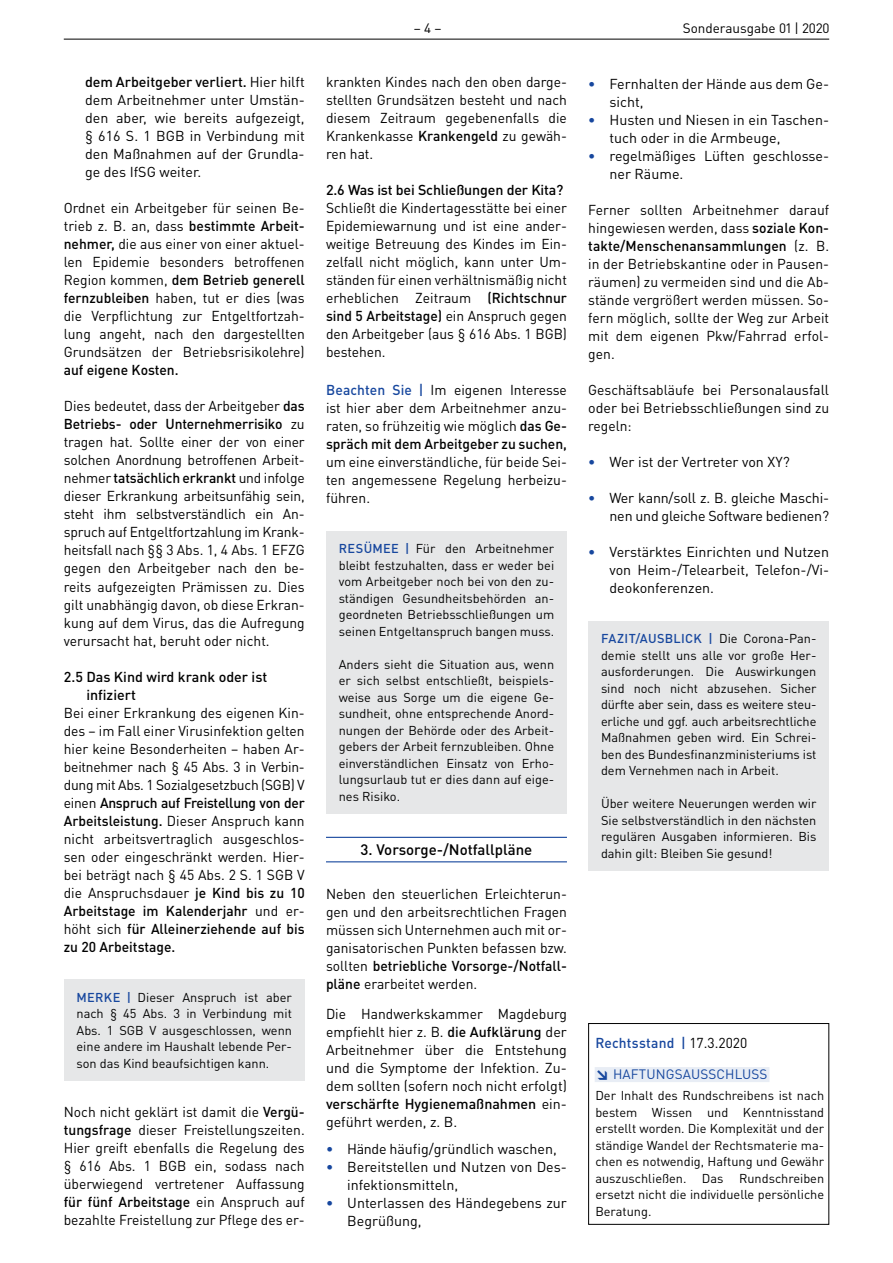
<style>
.page{position:relative;width:893px;height:1263px;background:#fff}
.page>*{position:absolute;margin:0;border:0;box-sizing:border-box;transform-origin:0 0}
.t1{font:500 15px "DIN Pro";color:#000}
.t2{font:14.25px/18px "DIN Pro";color:#000;text-align:justify}
.t3{font:500 14.25px/18px "DIN Pro";color:#000}
.t4{font:500 14.25px "DIN Pro";letter-spacing:.015em;color:#17479e}
.t5{font:13.5px "DIN Pro";color:#000}
.t6{font:13.5px "DIN Pro";letter-spacing:.01em;color:#17479e}
.t7{font:12.75px/16.5px "DIN Pro";color:#000;text-align:justify}
.s1{font-weight:500}
.s2{font-weight:500;color:#17479e}
.s3{font-weight:400;color:#000}
.s4{font-weight:900}
</style>
<div class="page">
<hr style="left:64px;top:39px;width:765px;height:1px;background:#000">
<div style="left:64px;top:979px;width:241px;height:101px;background:#e6e7e8"></div>
<hr style="left:326px;top:837px;width:241px;height:1px;background:#17479e">
<hr style="left:326px;top:861px;width:241px;height:1px;background:#17479e">
<div style="left:326px;top:531px;width:241px;height:283px;background:#e6e7e8"></div>
<div style="left:595px;top:1067px;width:174px;height:15px;background:#e8edf5"></div>
<div style="left:588px;top:1023px;width:241px;height:202px;border:1px solid #000"></div>
<div style="left:588px;top:621px;width:241px;height:250px;background:#e6e7e8"></div>
<p class="t2" style="left:85px;top:73px;width:221px"><span class="s1">dem Arbeitgeber verliert.</span> Hier hilft dem Arbeitnehmer unter Umstän&shy;den aber, wie bereits aufgezeigt, § 616 S. 1 BGB in Verbindung mit den Maßnahmen auf der Grundla&shy;ge des IfSG weiter.</p>
<p class="t2" style="left:64px;top:199px;width:242px">Ordnet ein Arbeitgeber für seinen Be&shy;trieb z. B. an, dass <span class="s1">bestimmte Arbeit&shy;nehmer,</span> die aus einer von einer aktuel&shy;len Epidemie besonders betroffenen Region kommen, <span class="s1">dem Betrieb generell fernzubleiben</span> haben, tut er dies (was die Verpflichtung zur Entgeltfortzah&shy;lung angeht, nach den dargestellten Grundsätzen der Betriebsrisikolehre)</p>
<p class="t3" style="left:64px;top:361px;width:116px">auf eigene Kosten.</p>
<p class="t2" style="left:64px;top:397px;width:242px">Dies bedeutet, dass der Arbeitgeber <span class="s1">das Betriebs- oder Unternehmerrisiko</span> zu tragen hat. Sollte einer der von einer solchen Anordnung betroffenen Arbeit&shy;nehmer <span class="s1">tatsächlich erkrankt</span> und infolge dieser Erkrankung arbeitsunfähig sein, steht ihm selbstverständlich ein An&shy;spruch auf Entgeltfortzahlung im Krank&shy;heitsfall nach §§ 3 Abs. 1, 4 Abs. 1 EFZG gegen den Arbeitgeber nach den be&shy;reits aufgezeigten Prämissen zu. Dies gilt unabhängig davon, ob diese Erkran&shy;kung auf dem Virus, das die Aufregung verursacht hat, beruht oder nicht.</p>
<p class="t3" style="left:86px;top:667px;width:182px;text-indent:-23px">2.5 Das Kind wird krank oder ist infiziert</p>
<p class="t2" style="left:64px;top:703px;width:242px">Bei einer Erkrankung des eigenen Kin&shy;des – im Fall einer Virusinfektion gelten hier keine Besonderheiten – haben Ar&shy;beitnehmer nach § 45 Abs. 3 in Verbin&shy;dung mit Abs. 1 Sozialgesetzbuch (SGB) V einen <span class="s1">Anspruch auf Freistellung von der Arbeitsleistung.</span> Dieser Anspruch kann nicht arbeitsvertraglich ausgeschlos&shy;sen oder eingeschränkt werden. Hier&shy;bei beträgt nach § 45 Abs. 2 S. 1 SGB V die Anspruchsdauer <span class="s1">je Kind bis zu 10<br>Arbeitstage im Kalenderjahr</span> und er&shy;höht sich <span class="s1">für Alleinerziehende auf bis zu 20 Arbeitstage.</span></p>
<p class="t7" style="left:77px;top:988px;width:217px"><span class="s2">MERKE |</span> Dieser Anspruch ist aber nach § 45 Abs. 3 in Verbindung mit Abs. 1 SGB V ausgeschlossen, wenn eine andere im Haushalt lebende Per&shy;son das Kind beaufsichtigen kann.</p>
<p class="t2" style="left:64px;top:1102px;width:242px">Noch nicht geklärt ist damit die <span class="s1">Vergü&shy;tungsfrage</span> dieser Freistellungszeiten.<br>Hier greift ebenfalls die Regelung des § 616 Abs. 1 BGB ein, sodass nach überwiegend vertretener Auffassung <span class="s1">für fünf Arbeitstage</span> ein Anspruch auf bezahlte Freistellung zur Pflege des er-</p>
<p class="t5" style="left:414px;top:19px;width:29px">– 4 –</p>
<p class="t5" style="left:683px;top:19px;width:148px">Sonderausgabe 01 | 2020</p>
<p class="t2" style="left:326px;top:73px;width:242px">krankten Kindes nach den oben darge&shy;stellten Grundsätzen besteht und nach diesem Zeitraum gegebenenfalls die Krankenkasse <span class="s1">Krankengeld</span> zu gewäh&shy;ren hat.</p>
<p class="t3" style="left:326px;top:181px;width:239px">2.6 Was ist bei Schließungen der Kita?</p>
<p class="t2" style="left:326px;top:199px;width:242px">Schließt die Kindertagesstätte bei einer Epidemiewarnung und ist eine ander&shy;weitige Betreuung des Kindes im Ein&shy;zelfall nicht möglich, kann unter Um&shy;ständen für einen verhältnismäßig nicht erheblichen Zeitraum <span class="s1">(Richtschnur sind 5 Arbeitstage)</span> ein Anspruch gegen den Arbeitgeber (aus § 616 Abs. 1 BGB) bestehen.</p>
<p class="t2" style="left:326px;top:381px;width:242px"><span class="s2">Beachten Sie |</span> Im eigenen Interesse ist hier aber dem Arbeitnehmer anzu&shy;raten, so frühzeitig wie möglich <span class="s1">das Ge&shy;spräch mit dem Arbeitgeber zu suchen,</span></p>
<p class="t2" style="left:326px;top:453px;width:242px">um eine einverständliche, für beide Sei&shy;ten angemessene Regelung herbeizu&shy;führen.</p>
<p class="t7" style="left:339px;top:540px;width:217px"><span class="s2">RESÜMEE |</span> Für den Arbeitnehmer bleibt festzuhalten, dass er weder bei vom Arbeitgeber noch bei von den zu&shy;ständigen Gesundheitsbehörden an&shy;geordneten Betriebsschließungen um seinen Entgeltanspruch bangen muss.</p>
<p class="t7" style="left:339px;top:655px;width:217px">Anders sieht die Situation aus, wenn er sich selbst entschließt, beispiels&shy;weise aus Sorge um die eigene Ge&shy;sundheit, ohne entsprechende Anord&shy;nungen der Behörde oder des Arbeit&shy;gebers der Arbeit fernzubleiben. Ohne einverständlichen Einsatz von Erho&shy;lungsurlaub tut er dies dann auf eige&shy;nes Risiko.</p>
<p class="t1" style="left:361px;top:839px;width:173px">3. Vorsorge-/Notfallpläne</p>
<p class="t2" style="left:326px;top:885px;width:242px">Neben den steuerlichen Erleichterun&shy;gen und den arbeitsrechtlichen Fragen müssen sich Unternehmen auch mit or&shy;ganisatorischen Punkten befassen bzw. sollten <span class="s1">betriebliche Vorsorge-/Notfall&shy;pläne</span> erarbeitet werden.</p>
<p class="t2" style="left:326px;top:1005px;width:242px">Die Handwerkskammer Magdeburg empfiehlt hier z. B. <span class="s1">die Aufklärung</span> der Arbeitnehmer über die Entstehung und die Symptome der Infektion. Zu&shy;dem sollten (sofern noch nicht erfolgt) <span class="s1">verschärfte Hygienemaßnahmen</span> ein&shy;geführt werden, z. B.</p>
<p class="t2" style="left:326px;top:1140px;width:232px"><span class="s2">•</span> Hände häufig/gründlich waschen,</p>
<p class="t2" style="left:347px;top:1158px;width:221px;text-indent:-21px"><span class="s2">•</span> Bereitstellen und Nutzen von Des&shy;infektionsmitteln,</p>
<p class="t2" style="left:347px;top:1194px;width:221px;text-indent:-21px"><span class="s2">•</span> Unterlassen des Händegebens zur<br>Begrüßung,</p>
<p class="t2" style="left:609px;top:75px;width:221px;text-indent:-21px"><span class="s2">•</span> Fernhalten der Hände aus dem Ge&shy;sicht,</p>
<p class="t2" style="left:609px;top:111px;width:221px;text-indent:-21px"><span class="s2">•</span> Husten und Niesen in ein Taschen&shy;tuch oder in die Armbeuge,</p>
<p class="t2" style="left:609px;top:147px;width:221px;text-indent:-21px"><span class="s2">•</span> regelmäßiges Lüften geschlosse&shy;ner Räume.</p>
<p class="t2" style="left:588px;top:201px;width:242px">Ferner sollten Arbeitnehmer darauf hingewiesen werden, dass <span class="s1">soziale Kon&shy;takte/Menschenansammlungen</span> (z. B. in der Betriebskantine oder in Pausen&shy;räumen) zu vermeiden sind und die Ab&shy;stände vergrößert werden müssen. So&shy;fern möglich, sollte der Weg zur Arbeit mit dem eigenen Pkw/Fahrrad erfol&shy;gen.</p>
<p class="t2" style="left:588px;top:381px;width:242px">Geschäftsabläufe bei Personalausfall oder bei Betriebsschließungen sind zu regeln:</p>
<p class="t2" style="left:588px;top:453px;width:203px"><span class="s2">•</span> Wer ist der Vertreter von XY?</p>
<p class="t2" style="left:588px;top:489px;width:242px;text-align:right"><span class="s2">•</span> Wer kann/soll z. B. gleiche Maschi&shy;nen und gleiche Software bedienen?</p>
<p class="t2" style="left:609px;top:543px;width:221px;text-indent:-21px"><span class="s2">•</span> Verstärktes Einrichten und Nutzen von Heim-/Telearbeit, Telefon-/Vi&shy;deokonferenzen.</p>
<p class="t7" style="left:601px;top:630px;width:217px"><span class="s2">FAZIT/AUSBLICK |</span> Die Corona-Pan&shy;demie stellt uns alle vor große Her&shy;ausforderungen. Die Auswirkungen sind noch nicht abzusehen. Sicher dürfte aber sein, dass es weitere steu&shy;erliche und ggf. auch arbeitsrechtliche Maßnahmen geben wird. Ein Schrei&shy;ben des Bundesfinanzministeriums ist dem Vernehmen nach in Arbeit.</p>
<p class="t7" style="left:601px;top:795px;width:217px">Über weitere Neuerungen werden wir Sie selbstverständlich in den nächsten regulären Ausgaben informieren. Bis dahin gilt: Bleiben Sie gesund!</p>
<p class="t4" style="left:595px;top:1033px;width:153px">Rechtsstand | <span class="s3">17.3.2020</span></p>
<p class="t6" style="left:595px;top:1065px;width:173px"><span class="s4">↘</span> HAFTUNGSAUSSCHLUSS</p>
<p class="t7" style="left:595px;top:1087px;width:230px">Der Inhalt des Rundschreibens ist nach bestem Wissen und Kenntnisstand erstellt worden. Die Komplexität und der ständige Wandel der Rechtsmaterie ma&shy;chen es notwendig, Haftung und Gewähr auszuschließen. Das Rundschreiben ersetzt nicht die individuelle persönliche Beratung.</p>
</div>
